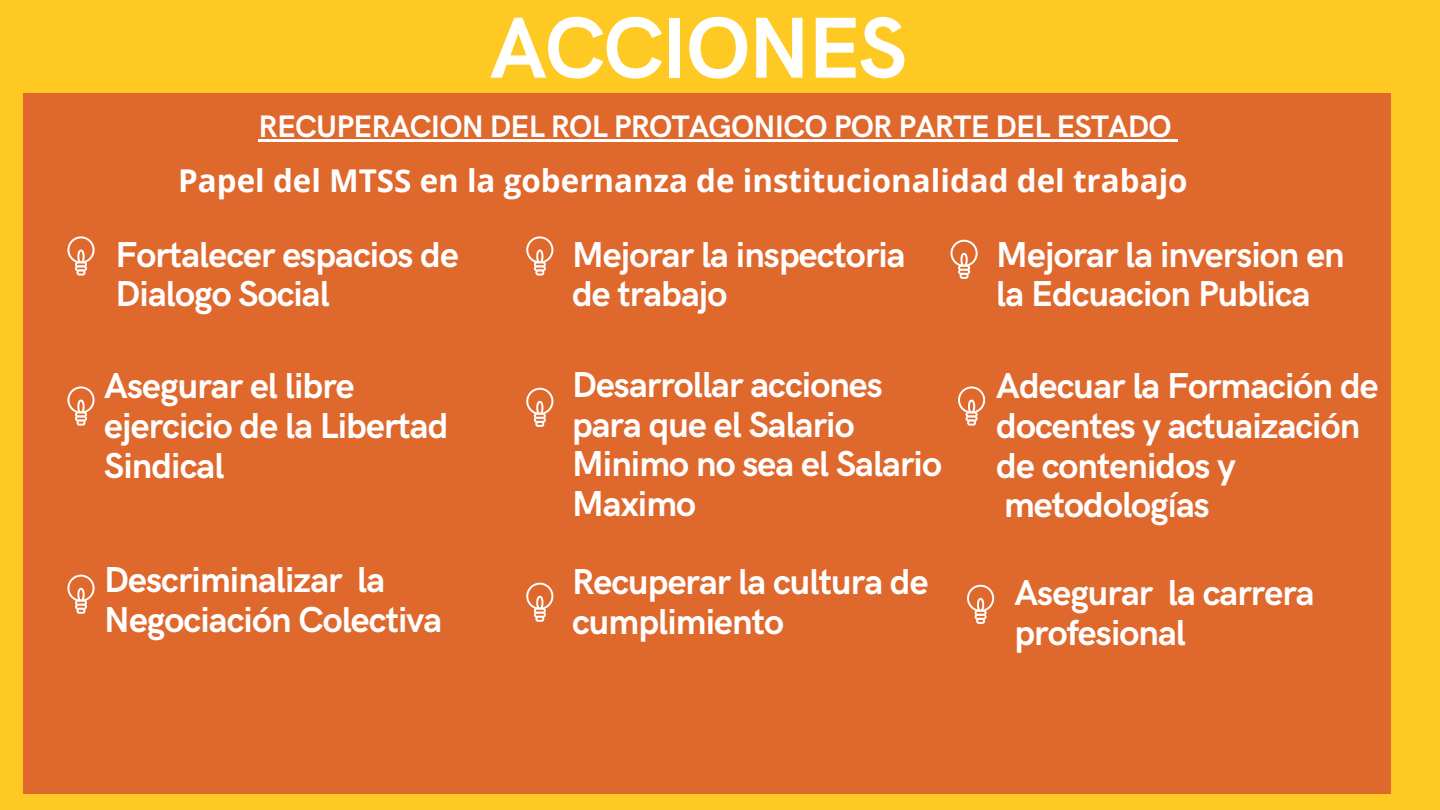
<style>
.page{position:relative;width:1440px;height:810px;background:#ffc924}
.page>*{position:absolute;margin:0;border:0;box-sizing:border-box;transform-origin:0 0}
.t1{font:700 86.9px "HK Grotesk";letter-spacing:-.025em;color:#fff}
.t2{font:700 36.2px/39.8px "HK Grotesk";letter-spacing:-.025em;color:#fff}
.t3{font:700 31.4px "Open Sans";color:#fff}
.t4{font:700 31.2px "HK Grotesk";letter-spacing:-.025em;color:#fff}
</style>
<div class="page">
<div style="left:23px;top:93px;width:1368px;height:700px;background:#df682d"></div>
<svg style="left:67px;top:236px;width:28px;height:40px"></svg>
<hr style="left:259px;top:139px;width:912px;height:3px;background:#fff">
<svg style="left:1171px;top:139px;width:7px;height:3px"></svg>
<svg style="left:67px;top:386px;width:28px;height:40px"></svg>
<svg style="left:67px;top:574px;width:28px;height:40px"></svg>
<svg style="left:526px;top:582px;width:28px;height:40px"></svg>
<svg style="left:526px;top:387px;width:28px;height:40px"></svg>
<svg style="left:526px;top:236px;width:28px;height:40px"></svg>
<svg style="left:967px;top:584px;width:28px;height:40px"></svg>
<svg style="left:958px;top:386px;width:28px;height:40px"></svg>
<svg style="left:950px;top:239px;width:28px;height:40px"></svg>
<h1 class="t1" style="left:490px;top:-1px;width:419px">ACCIONES</h1>
<p class="t4" style="left:259px;top:109px;width:915px">RECUPERACION DEL ROL PROTAGONICO POR PARTE DEL ESTADO</p>
<p class="t3" style="left:178px;top:159px;width:1011px">Papel del MTSS en la gobernanza de institucionalidad del trabajo</p>
<p class="t2" style="left:116px;top:236px;width:345px">Fortalecer espacios de<br>Dialogo Social</p>
<p class="t2" style="left:104px;top:367px;width:346px">Asegurar el libre ejercicio de la Libertad<br>Sindical</p>
<p class="t2" style="left:104px;top:561px;width:339px">Descriminalizar la<br>Negociación Colectiva</p>
<p class="t2" style="left:572px;top:236px;width:335px">Mejorar la inspectoria de trabajo</p>
<p class="t2" style="left:572px;top:366px;width:371px">Desarrollar acciones para que el Salario<br>Minimo no sea el Salario<br>Maximo</p>
<p class="t2" style="left:572px;top:564px;width:358px">Recuperar la cultura de cumplimiento</p>
<p class="t2" style="left:996px;top:236px;width:350px">Mejorar la inversion en la Edcuacion Publica</p>
<p class="t2" style="left:996px;top:367px;width:384px">Adecuar la Formación de docentes y actuaización de contenidos y metodologías</p>
<p class="t2" style="left:1014px;top:574px;width:302px">Asegurar la carrera profesional</p>
</div>
